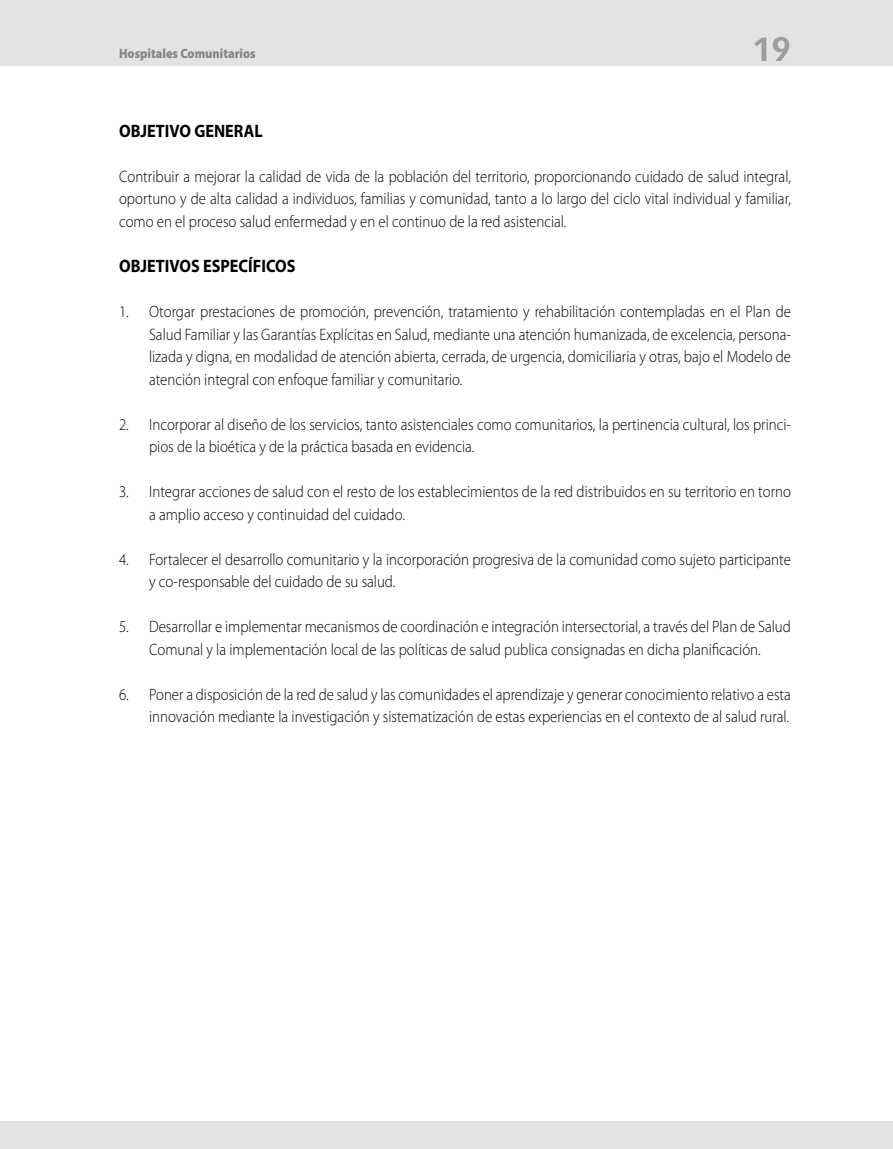
<style>
.page{position:relative;width:893px;height:1149px;background:#fff}
.page>*{position:absolute;margin:0;border:0;box-sizing:border-box;transform-origin:0 0}
.t1{font:700 33px "Vectora LH";color:#9c9d9f}
.t2{font:700 18px "Myriad Pro";color:#000;scale:.9 1}
.t3{font:300 16.5px/22.5px "Myriad Pro";color:#000;scale:.9 1}
.t4{font:900 13.5px "Myriad Pro";color:#868788;scale:.9 1}
</style>
<div class="page">
<div style="left:0;top:0;width:893px;height:66px;background:#e1e3e4"></div>
<div style="left:0;top:1120px;width:893px;height:28px;background:#e1e3e4"></div>
<p class="t4" style="left:119px;top:44px;width:153px">Hospitales Comunitarios</p>
<h1 class="t1" style="left:752px;top:30px;width:41px">19</h1>
<p class="t2" style="left:119px;top:119px;width:161px">OBJETIVO GENERAL</p>
<p class="t3" style="left:119px;top:165px;width:748px;text-align:justify">Contribuir a mejorar la calidad de vida de la población del territorio, proporcionando cuidado de salud integral, oportuno y de alta calidad a individuos, familias y comunidad, tanto a lo largo del ciclo vital individual y familiar, como en el proceso salud enfermedad y en el continuo de la red asistencial.</p>
<p class="t2" style="left:119px;top:254px;width:198px">OBJETIVOS ESPECÍFICOS</p>
<p class="t3" style="left:149px;top:300px;width:715px;text-align:justify;text-indent:-30px">1. Otorgar prestaciones de promoción, prevención, tratamiento y rehabilitación contempladas en el Plan de Salud Familiar y las Garantías Explícitas en Salud, mediante una atención humanizada, de excelencia, persona&shy;lizada y digna, en modalidad de atención abierta, cerrada, de urgencia, domiciliaria y otras, bajo el Modelo de atención integral con enfoque familiar y comunitario.</p>
<p class="t3" style="left:149px;top:412px;width:715px;text-indent:-30px">2. Incorporar al diseño de los servicios, tanto asistenciales como comunitarios, la pertinencia cultural, los princi&shy;pios de la bioética y de la práctica basada en evidencia.</p>
<p class="t3" style="left:149px;top:480px;width:715px;text-indent:-30px">3. Integrar acciones de salud con el resto de los establecimientos de la red distribuidos en su territorio en torno a amplio acceso y continuidad del cuidado.</p>
<p class="t3" style="left:149px;top:547px;width:715px;text-indent:-30px">4. Fortalecer el desarrollo comunitario y la incorporación progresiva de la comunidad como sujeto participante y co-responsable del cuidado de su salud.</p>
<p class="t3" style="left:119px;top:615px;width:748px;text-align:center">5. Desarrollar e implementar mecanismos de coordinación e integración intersectorial, a través del Plan de Salud<br>Comunal y la implementación local de las políticas de salud publica consignadas en dicha planificación.</p>
<p class="t3" style="left:119px;top:682px;width:748px;text-align:right">6. Poner a disposición de la red de salud y las comunidades el aprendizaje y generar conocimiento relativo a esta innovación mediante la investigación y sistematización de estas experiencias en el contexto de al salud rural.</p>
</div>
